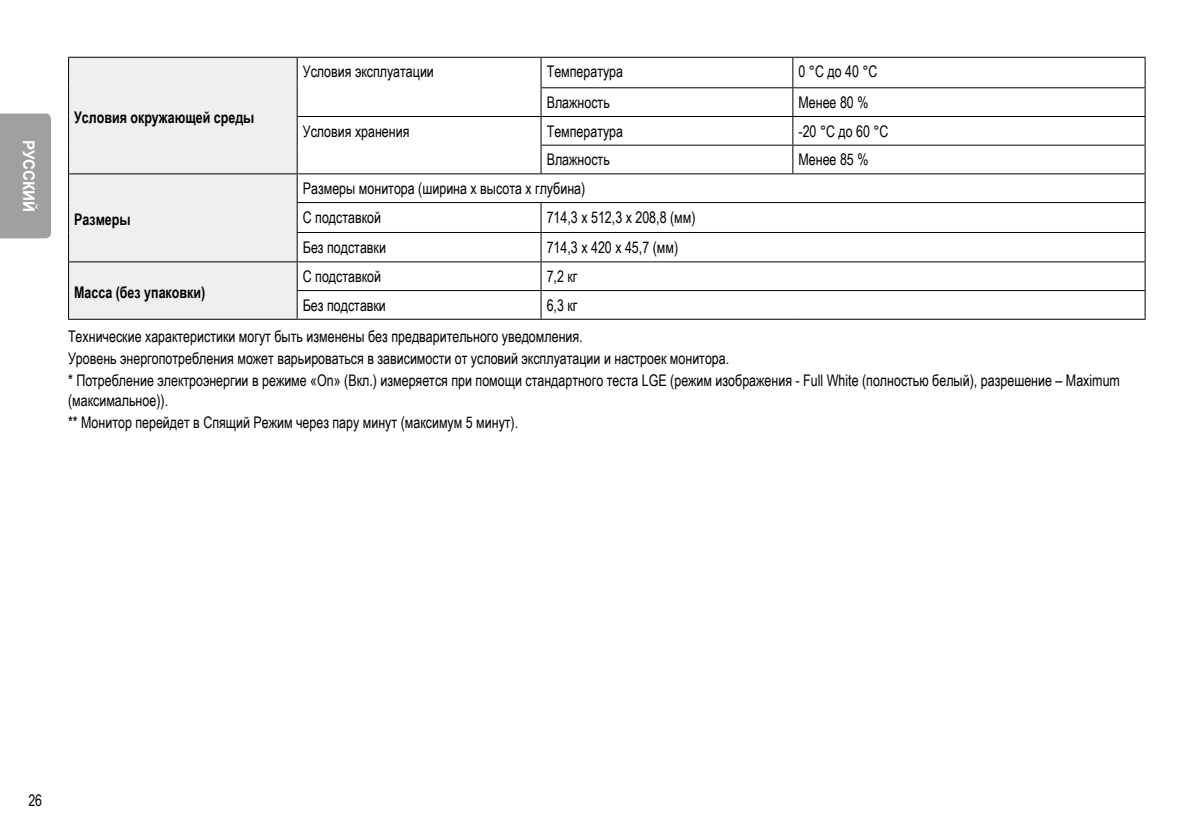
<style>
.page{position:relative;width:1191px;height:840px;background:#fff}
.page>*{position:absolute;margin:0;border:0;box-sizing:border-box;transform-origin:0 0}
.t1{font:16px/22px "Arial Narrow";color:#000;scale:.95 1}
.t2{font:700 16px "Arial Narrow";color:#000;scale:.95 1}
.t3{font:700 16px "Arial";color:#fff;scale:.95 1}
</style>
<div class="page">
<div style="left:0;top:113px;width:51px;height:125px;background:#9fa0a0"></div>
<div style="left:69px;top:58px;width:228px;height:260px;background:#efefef"></div>
<hr style="left:68px;top:318px;width:229px;height:1px;background:#000">
<hr style="left:297px;top:202px;width:244px;height:1px;background:#000">
<hr style="left:297px;top:232px;width:244px;height:1px;background:#000">
<hr style="left:297px;top:261px;width:244px;height:1px;background:#000">
<hr style="left:297px;top:290px;width:244px;height:1px;background:#000">
<svg style="left:540px;top:203px;width:1px;height:115px"></svg>
<hr style="left:297px;top:318px;width:244px;height:1px;background:#000">
<hr style="left:68px;top:57px;width:229px;height:1px;background:#000">
<hr style="left:68px;top:58px;width:1px;height:30px;background:#000">
<svg style="left:68px;top:88px;width:1px;height:114px"></svg>
<hr style="left:68px;top:202px;width:1px;height:30px;background:#000">
<svg style="left:68px;top:232px;width:1px;height:86px"></svg>
<hr style="left:297px;top:57px;width:244px;height:1px;background:#000">
<hr style="left:297px;top:58px;width:1px;height:30px;background:#000">
<hr style="left:541px;top:57px;width:252px;height:1px;background:#000">
<hr style="left:793px;top:57px;width:352px;height:1px;background:#000">
<hr style="left:540px;top:87px;width:253px;height:1px;background:#000">
<hr style="left:793px;top:87px;width:352px;height:1px;background:#000">
<hr style="left:297px;top:116px;width:244px;height:1px;background:#000">
<svg style="left:297px;top:88px;width:1px;height:230px"></svg>
<hr style="left:541px;top:116px;width:252px;height:1px;background:#000">
<hr style="left:793px;top:116px;width:352px;height:1px;background:#000">
<hr style="left:540px;top:145px;width:253px;height:1px;background:#000">
<svg style="left:540px;top:58px;width:1px;height:115px"></svg>
<hr style="left:793px;top:145px;width:352px;height:1px;background:#000">
<svg style="left:792px;top:58px;width:1px;height:115px"></svg>
<svg style="left:1144px;top:58px;width:1px;height:260px"></svg>
<hr style="left:68px;top:173px;width:229px;height:1px;background:#000">
<hr style="left:297px;top:173px;width:244px;height:1px;background:#000">
<hr style="left:541px;top:173px;width:252px;height:1px;background:#000">
<hr style="left:793px;top:173px;width:352px;height:1px;background:#000">
<hr style="left:541px;top:202px;width:252px;height:1px;background:#000">
<hr style="left:793px;top:202px;width:352px;height:1px;background:#000">
<hr style="left:541px;top:232px;width:252px;height:1px;background:#000">
<hr style="left:793px;top:232px;width:352px;height:1px;background:#000">
<hr style="left:68px;top:261px;width:229px;height:1px;background:#000">
<hr style="left:541px;top:261px;width:252px;height:1px;background:#000">
<hr style="left:793px;top:261px;width:352px;height:1px;background:#000">
<hr style="left:541px;top:290px;width:252px;height:1px;background:#000">
<hr style="left:793px;top:290px;width:352px;height:1px;background:#000">
<hr style="left:541px;top:318px;width:252px;height:1px;background:#000">
<hr style="left:793px;top:318px;width:352px;height:1px;background:#000">
<p class="t3" style="left:40px;top:140px;width:78px;rotate:90deg">РУССКИЙ</p>
<p class="t2" style="left:74px;top:105px;width:191px">Условия окружающей среды</p>
<p class="t2" style="left:74px;top:207px;width:61px">Размеры</p>
<p class="t1" style="left:303px;top:60px;width:139px">Условия эксплуатации</p>
<p class="t1" style="left:547px;top:60px;width:82px">Температура</p>
<p class="t1" style="left:798px;top:60px;width:85px">0 °C до 40 °C</p>
<p class="t1" style="left:547px;top:91px;width:68px">Влажность</p>
<p class="t1" style="left:798px;top:91px;width:75px">Менее 80 %</p>
<p class="t1" style="left:303px;top:119px;width:114px">Условия хранения</p>
<p class="t1" style="left:547px;top:119px;width:82px">Температура</p>
<p class="t1" style="left:798px;top:119px;width:96px">-20 °C до 60 °C</p>
<p class="t1" style="left:547px;top:148px;width:68px">Влажность</p>
<p class="t1" style="left:798px;top:148px;width:75px">Менее 85 %</p>
<p class="t1" style="left:303px;top:173px;width:299px;line-height:28.6px">Размеры монитора (ширина x высота x глубина)<br>С подставкой</p>
<p class="t1" style="left:546px;top:205px;width:158px">714,3 x 512,3 x 208,8 (мм)</p>
<p class="t1" style="left:303px;top:235px;width:89px">Без подставки</p>
<p class="t1" style="left:546px;top:235px;width:140px">714,3 x 420 x 45,7 (мм)</p>
<p class="t1" style="left:303px;top:265px;width:84px">С подставкой</p>
<p class="t1" style="left:546px;top:265px;width:34px">7,2 кг</p>
<p class="t1" style="left:303px;top:293px;width:89px">Без подставки</p>
<p class="t2" style="left:74px;top:280px;width:139px">Масса (без упаковки)</p>
<p class="t1" style="left:68px;top:288px;width:543px;line-height:31.6px;text-indent:478px">6,3 кг<br>Технические характеристики могут быть изменены без предварительного уведомления.</p>
<p class="t1" style="left:68px;top:347px;width:1108px">Уровень энергопотребления может варьироваться в зависимости от условий эксплуатации и настроек монитора.<br>* Потребление электроэнергии в режиме «On» (Вкл.) измеряется при помощи стандартного теста LGE (режим изображения - Full White (полностью белый), разрешение – Maximum</p>
<p class="t1" style="left:68px;top:388px;width:475px">(максимальное)).<br>** Монитор перейдет в Спящий Режим через пару минут (максимум 5 минут).</p>
<p class="t1" style="left:28px;top:788px;width:16px">26</p>
</div>
